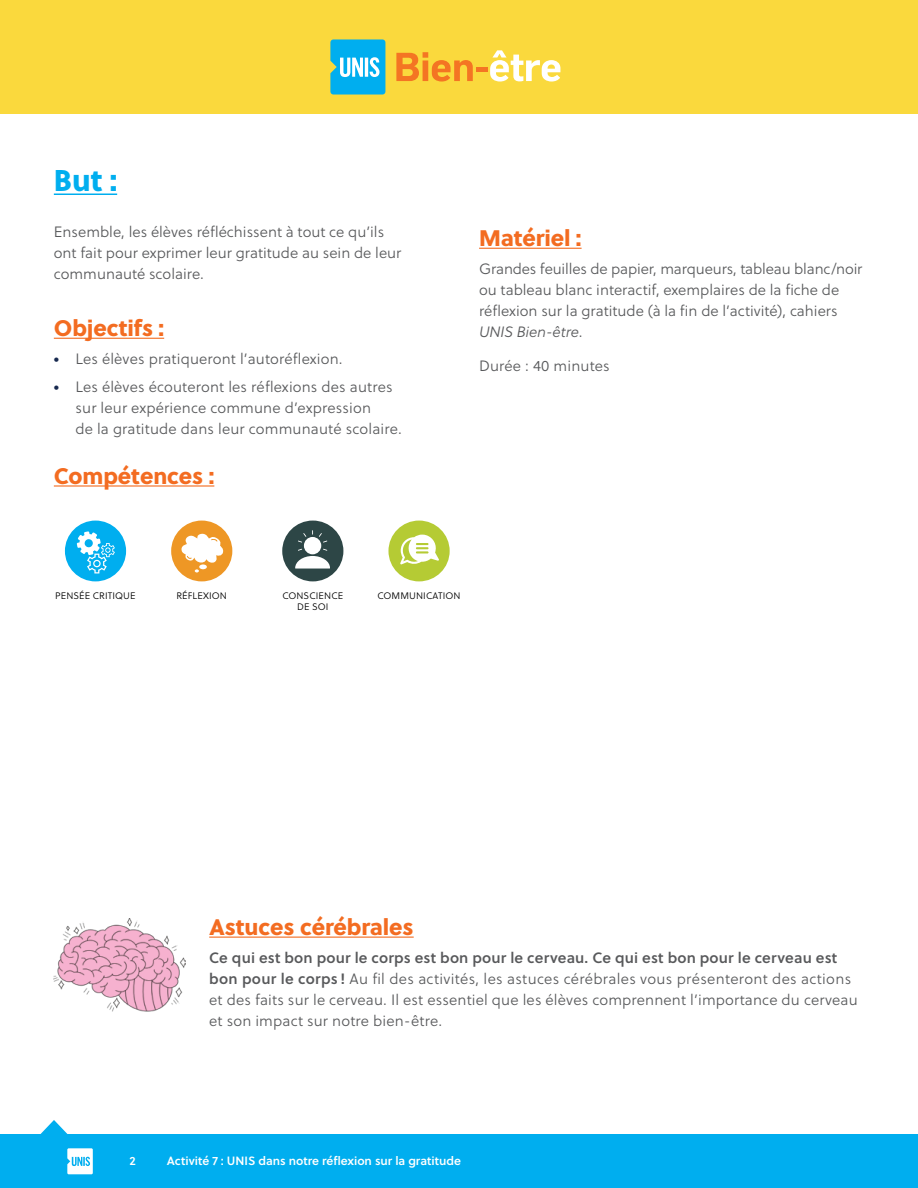
<style>
.page{position:relative;width:918px;height:1188px;background:#fff}
.page>*{position:absolute;margin:0;border:0;box-sizing:border-box;transform-origin:0 0}
.t1{font:30px "Soleil Xb";color:#00aeef}
.t2{font:22.5px "Soleil Xb";letter-spacing:-.005em;color:#f36c21}
.t3{font:15px/21px "Soleil Lt";letter-spacing:.01em;color:#58595b}
.t4{font:15px "Soleil Sb";letter-spacing:.01em;color:#58595b}
.t5{font:12px "Soleil Sb";color:#fff}
.t6{font:9.45px/10.8px "Soleil Lt";letter-spacing:.01em;color:#000;text-align:center}
.s1{font-family:"Soleil";font-weight:700;color:#17294f}
.s2{font-style:italic}
.s3{font-family:"Soleil Sb"}
</style>
<div class="page">
<div style="left:0;top:1134px;width:918px;height:54px;background:#00aeef"></div>
<div style="left:0;top:0;width:918px;height:114px;background:#fad93d"></div>
<svg style="left:40px;top:1120px;width:28px;height:14px"></svg>
<svg style="left:67px;top:1148px;width:26px;height:26px"></svg>
<svg style="left:330px;top:39px;width:55px;height:56px"></svg>
<svg style="left:396px;top:52px;width:77px;height:30px"></svg>
<div style="left:476px;top:67px;width:12px;height:5px;background:#f47523"></div>
<svg style="left:490px;top:50px;width:70px;height:32px"></svg>
<hr style="left:54px;top:193px;width:63px;height:2px;background:#00aeef">
<hr style="left:54px;top:338px;width:110px;height:1px;background:#f36c21">
<hr style="left:54px;top:485px;width:160px;height:2px;background:#f36c21">
<hr style="left:479px;top:248px;width:103px;height:1px;background:#f36c21">
<img style="left:54px;top:918px;width:131px;height:94px">
<hr style="left:209px;top:937px;width:205px;height:1px;background:#f36c21">
<div style="left:65px;top:521px;width:61px;height:60px;background:#00aeef;border-radius:50%"></div>
<svg style="left:77px;top:531px;width:38px;height:42px"></svg>
<div style="left:171px;top:521px;width:61px;height:60px;background:#ee9725;border-radius:50%"></div>
<div style="left:199px;top:564px;width:8px;height:5px;background:#fff;border-radius:50%"></div>
<svg style="left:195px;top:569px;width:4px;height:4px"></svg>
<svg style="left:181px;top:533px;width:43px;height:30px"></svg>
<div style="left:282px;top:521px;width:61px;height:60px;background:#2d4646;border-radius:50%"></div>
<div style="left:304px;top:537px;width:17px;height:17px;background:#fff;border-radius:50%"></div>
<svg style="left:298px;top:533px;width:8px;height:10px"></svg>
<svg style="left:295px;top:549px;width:35px;height:20px"></svg>
<svg style="left:319px;top:533px;width:8px;height:10px"></svg>
<div style="left:388px;top:521px;width:62px;height:60px;background:#b5cb34;border-radius:50%"></div>
<svg style="left:400px;top:535px;width:39px;height:30px"></svg>
<h1 class="t1" style="left:54px;top:157px;width:65px">But :</h1>
<p class="t3" style="left:54px;top:221px;width:349px">Ensemble, les élèves réfléchissent à tout ce qu’ils ont fait pour exprimer leur gratitude au sein de leur communauté scolaire.</p>
<h2 class="t2" style="left:54px;top:310px;width:112px">Objectifs :</h2>
<p class="t3" style="left:54px;top:348px;width:290px"><span class="s1">•</span> Les élèves pratiqueront l’autoréflexion.</p>
<p class="t3" style="left:75px;top:376px;width:328px;text-indent:-22px"><span class="s1">•</span> Les élèves écouteront les réflexions des autres sur leur expérience commune d’expression<br>de la gratitude dans leur communauté scolaire.</p>
<h2 class="t2" style="left:54px;top:458px;width:162px">Compétences :</h2>
<h2 class="t2" style="left:479px;top:220px;width:104px">Matériel :</h2>
<p class="t3" style="left:479px;top:258px;width:385px">Grandes feuilles de papier, marqueurs, tableau blanc/noir ou tableau blanc interactif, exemplaires de la fiche de réflexion sur la gratitude (à la fin de l’activité), cahiers <span class="s2">UNIS Bien-être</span>.</p>
<p class="t3" style="left:479px;top:355px;width:132px">Durée : 40 minutes</p>
<p class="t6" style="left:55px;top:590px;width:82px">PENSÉE CRITIQUE</p>
<p class="t6" style="left:177px;top:590px;width:52px">RÉFLEXION</p>
<p class="t6" style="left:282px;top:590px;width:62px">CONSCIENCE<br>DE SOI</p>
<p class="t6" style="left:377px;top:590px;width:85px">COMMUNICATION</p>
<h2 class="t2" style="left:209px;top:909px;width:206px">Astuces cérébrales</h2>
<p class="t4" style="left:209px;top:946px;width:630px">Ce qui est bon pour le corps est bon pour le cerveau. Ce qui est bon pour le cerveau est</p>
<p class="t3" style="left:209px;top:968px;width:650px"><span class="s3">bon pour le corps !</span> Au fil des activités, les astuces cérébrales vous présenteront des actions et des faits sur le cerveau. Il est essentiel que les élèves comprennent l’importance du cerveau et son impact sur notre bien-être.</p>
<p class="t5" style="left:129px;top:1152px;width:8px">2</p>
<p class="t5" style="left:167px;top:1152px;width:296px">Activité 7 : UNIS dans notre réflexion sur la gratitude</p>
</div>
